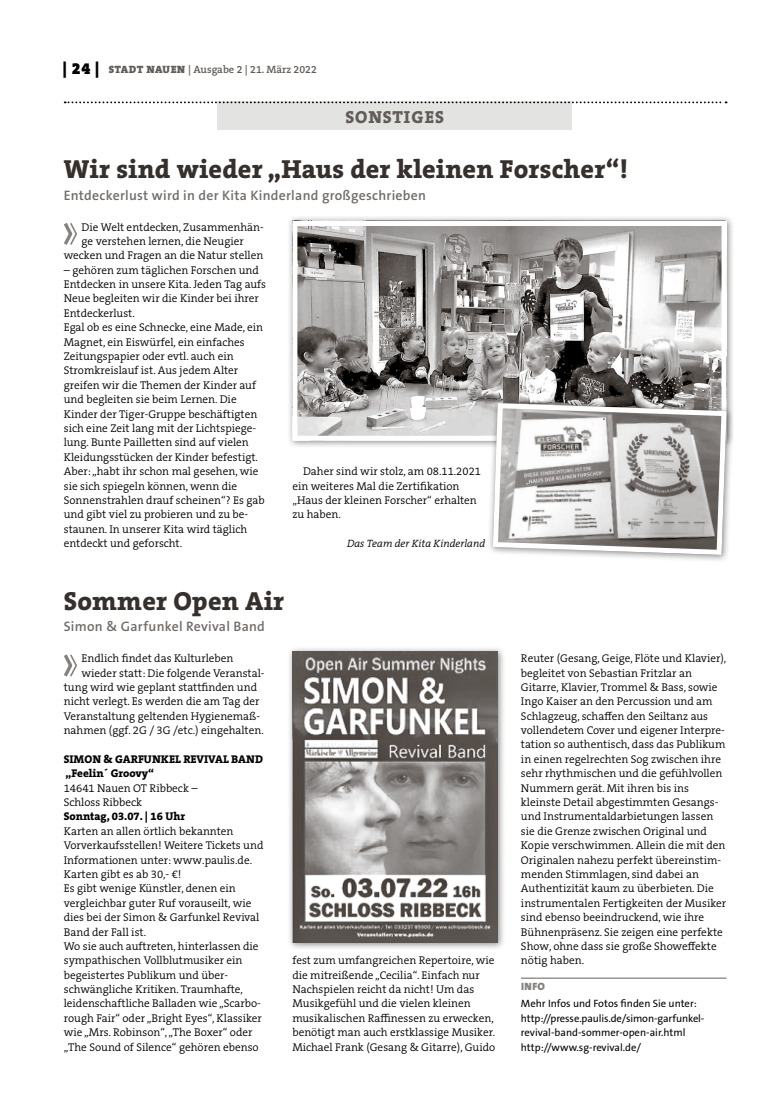
<style>
.page{position:relative;width:762px;height:1117px;background:#fff}
.page>*{position:absolute;margin:0;border:0;box-sizing:border-box;transform-origin:0 0}
.t1{font:800 26.25px "The Serif B W8";letter-spacing:.01em;color:#36302d}
.t2{font:800 17.5px "The Serif B W8";letter-spacing:.055em;color:#615c58}
.t3{font:600 13.75px "The Sans B W6";letter-spacing:.02em;color:#716c69}
.t4{font:300 11.25px/14.4px "The Serif B W4";color:#000}
.t5{font:800 11.25px/14.4px "The Serif B W8";color:#000}
.t6{font:10.62px/14.4px "The Sans B W5 Plain";color:#000}
.t7{font:600 10.62px "The Serif B W6";color:#615c58}
.t8{font:italic 300 10.62px "The Serif B W4";color:#000}
.t9{font:900 10.62px "The Sans B W9";color:#84817e}
.s1{font-family:"The Serif B W9";font-weight:900;font-size:16.25px;color:#000}
.s2{font-family:"The Serif B W9";font-weight:900}
</style>
<div class="page">
<div style="left:217px;top:101px;width:355px;height:29px;background:#e3e3e2"></div>
<svg style="left:65px;top:101px;width:661px;height:2px"></svg>
<svg style="left:64px;top:223px;width:13px;height:22px"></svg>
<div style="left:287px;top:215px;width:447px;height:234px;background:#000;opacity:.45"></div>
<img style="left:298px;top:227px;width:422px;height:207px">
<div style="left:292px;top:221px;width:434px;height:219px;border:5px solid #fff"></div>
<div style="left:487px;top:397px;width:247px;height:165px;background:#000;opacity:.45"></div>
<svg style="left:490px;top:400px;width:239px;height:157px"></svg>
<hr style="left:521px;top:977px;width:205px;height:1px;background:#84817e">
<div style="left:287px;top:645px;width:219px;height:305px;background:#000;opacity:.45"></div>
<img style="left:292px;top:651px;width:206px;height:291px">
<svg style="left:64px;top:654px;width:13px;height:23px"></svg>
<p class="t7" style="left:63px;top:63px;width:256px"><span class="s1">| 24 |</span> <span class="s2">STADT NAUEN</span> | Ausgabe 2 | 21. März 2022</p>
<h2 class="t2" style="left:345px;top:105px;width:100px">SONSTIGES</h2>
<h1 class="t1" style="left:64px;top:151px;width:566px">Wir sind wieder „Haus der kleinen Forscher“!</h1>
<p class="t3" style="left:64px;top:186px;width:364px">Entdeckerlust wird in der Kita Kinderland großgeschrieben</p>
<p class="t4" style="left:82px;top:219px;width:184px">Die Welt entdecken, Zusammenhän-</p>
<p class="t4" style="left:82px;top:234px;width:164px">ge verstehen lernen, die Neugier</p>
<p class="t4" style="left:64px;top:248px;width:201px">wecken und Fragen an die Natur stellen</p>
<p class="t4" style="left:64px;top:263px;width:204px">– gehören zum täglichen Forschen und Entdecken in unsere Kita. Jeden Tag aufs Neue begleiten wir die Kinder bei ihrer Entdeckerlust.<br>Egal ob es eine Schnecke, eine Made, ein Magnet, ein Eiswürfel, ein einfaches Zeitungspapier oder evtl. auch ein Stromkreislauf ist. Aus jedem Alter greifen wir die Themen der Kinder auf und begleiten sie beim Lernen. Die Kinder der Tiger-Gruppe beschäftigten sich eine Zeit lang mit der Lichtspiege&shy;lung. Bunte Pailletten sind auf vielen Kleidungsstücken der Kinder befestigt.<br>Aber: „habt ihr schon mal gesehen, wie sie sich spiegeln können, wenn die Sonnenstrahlen drauf scheinen“? Es gab und gibt viel zu probieren und zu be&shy;staunen. In unserer Kita wird täglich entdeckt und geforscht.</p>
<p class="t4" style="left:292px;top:464px;width:190px;text-indent:11px">Daher sind wir stolz, am 08.11.2021 ein weiteres Mal die Zertifikation „Haus der kleinen Forscher“ erhalten zu haben.</p>
<p class="t8" style="left:347px;top:536px;width:139px">Das Team der Kita Kinderland</p>
<h1 class="t1" style="left:64px;top:583px;width:222px">Sommer Open Air</h1>
<p class="t3" style="left:64px;top:617px;width:203px">Simon &amp; Garfunkel Revival Band</p>
<p class="t4" style="left:82px;top:651px;width:153px">Endlich findet das Kulturleben</p>
<p class="t4" style="left:82px;top:665px;width:185px">wieder statt: Die folgende Veranstal-</p>
<p class="t4" style="left:64px;top:679px;width:195px">tung wird wie geplant stattfinden und</p>
<p class="t4" style="left:64px;top:694px;width:197px">nicht verlegt. Es werden die am Tag der</p>
<p class="t4" style="left:64px;top:708px;width:198px">Veranstaltung geltenden Hygienemaß-</p>
<p class="t4" style="left:64px;top:723px;width:201px">nahmen (ggf. 2G / 3G /etc.) eingehalten.</p>
<p class="t5" style="left:64px;top:751px;width:201px">SIMON &amp; GARFUNKEL REVIVAL BAND „Feelin´ Groovy“</p>
<p class="t4" style="left:64px;top:780px;width:135px">14641 Nauen OT Ribbeck –<br>Schloss Ribbeck</p>
<p class="t5" style="left:64px;top:809px;width:123px">Sonntag, 03.07. | 16 Uhr</p>
<p class="t4" style="left:64px;top:823px;width:201px">Karten an allen örtlich bekannten Vorverkaufsstellen! Weitere Tickets und Informationen unter: www.paulis.de.<br>Karten gibt es ab 30,- €!<br>Es gibt wenige Künstler, denen ein vergleichbar guter Ruf vorauseilt, wie dies bei der Simon &amp; Garfunkel Revival Band der Fall ist.<br>Wo sie auch auftreten, hinterlassen die sympathischen Vollblutmusiker ein begeistertes Publikum und über&shy;schwängliche Kritiken. Traumhafte, leidenschaftliche Balladen wie „Scarbo&shy;rough Fair“ oder „Bright Eyes“, Klassiker wie „Mrs. Robinson“, „The Boxer“ oder „The Sound of Silence“ gehören ebenso</p>
<p class="t4" style="left:292px;top:953px;width:204px">fest zum umfangreichen Repertoire, wie die mitreißende „Cecilia“. Einfach nur Nachspielen reicht da nicht! Um das Musikgefühl und die vielen kleinen musikalischen Raffinessen zu erwecken, benötigt man auch erstklassige Musiker.<br>Michael Frank (Gesang &amp; Gitarre), Guido</p>
<p class="t4" style="left:521px;top:651px;width:207px">Reuter (Gesang, Geige, Flöte und Klavier), begleitet von Sebastian Fritzlar an Gitarre, Klavier, Trommel &amp; Bass, sowie Ingo Kaiser an den Percussion und am Schlagzeug, schaffen den Seiltanz aus vollendetem Cover und eigener Interpre&shy;tation so authentisch, dass das Publikum in einen regelrechten Sog zwischen ihre sehr rhythmischen und die gefühlvollen Nummern gerät. Mit ihren bis ins kleinste Detail abgestimmten Gesangs&shy;und Instrumentaldarbietungen lassen sie die Grenze zwischen Original und Kopie verschwimmen. Allein die mit den Originalen nahezu perfekt übereinstim&shy;menden Stimmlagen, sind dabei an Authentizität kaum zu überbieten. Die instrumentalen Fertigkeiten der Musiker sind ebenso beeindruckend, wie ihre Bühnenpräsenz. Sie zeigen eine perfekte Show, ohne dass sie große Showeffekte nötig haben.</p>
<p class="t9" style="left:521px;top:979px;width:26px">INFO</p>
<p class="t6" style="left:521px;top:996px;width:185px">Mehr Infos und Fotos finden Sie unter: http://presse.paulis.de/simon-garfunkel&shy;revival-band-sommer-open-air.html http://www.sg-revival.de/</p>
</div>
